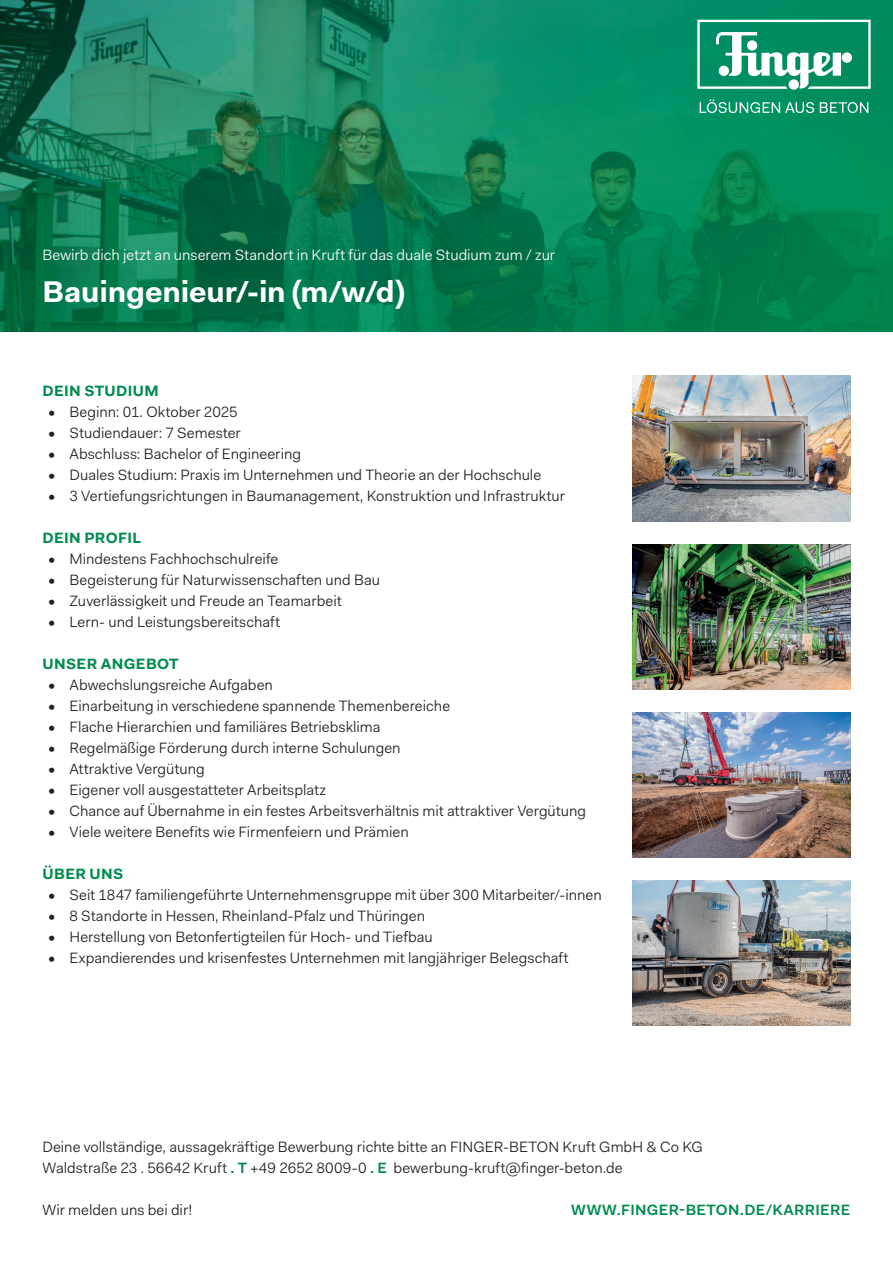
<style>
.page{position:relative;width:893px;height:1263px;background:#fff}
.page>*{position:absolute;margin:0;border:0;box-sizing:border-box;transform-origin:0 0}
.t1{font:700 30px "Fakt";letter-spacing:-.005em;color:#fff}
.t2{font:15px/21px "Fakt Blond";letter-spacing:.005em;color:#231f20}
.t3{font:15px "Fakt Blond";letter-spacing:.005em;color:#fff}
.t4{font:700 15px "Fakt";letter-spacing:.02em;color:#008c4e}
.t5{font:600 15px "Fakt";letter-spacing:.02em;color:#008c4e}
.s1{font-family:"Fakt";font-weight:600;color:#008c4e}
</style>
<div class="page">
<img style="left:0;top:0;width:893px;height:332px">
<img style="left:633px;top:376px;width:217px;height:145px">
<img style="left:633px;top:712px;width:217px;height:145px">
<img style="left:633px;top:880px;width:217px;height:145px">
<img style="left:633px;top:544px;width:217px;height:145px">
<svg style="left:697px;top:20px;width:174px;height:69px"></svg>
<svg style="left:700px;top:100px;width:168px;height:13px;background:#43ac8a"></svg>
<p class="t3" style="left:43px;top:245px;width:514px">Bewirb dich jetzt an unserem Standort in Kruft für das duale Studium zum / zur</p>
<h1 class="t1" style="left:43px;top:272px;width:363px">Bauingenieur/-in (m/w/d)</h1>
<p class="t4" style="left:43px;top:380px;width:118px">DEIN STUDIUM</p>
<p class="t2" style="left:48px;top:401px;width:191px">• Beginn: 01. Oktober 2025</p>
<p class="t2" style="left:48px;top:422px;width:194px">• Studiendauer: 7 Semester</p>
<p class="t2" style="left:48px;top:443px;width:254px">• Abschluss: Bachelor of Engineering</p>
<p class="t2" style="left:48px;top:464px;width:494px">• Duales Studium: Praxis im Unternehmen und Theorie an der Hochschule</p>
<p class="t2" style="left:48px;top:485px;width:518px">• 3 Vertiefungsrichtungen in Baumanagement, Konstruktion und Infrastruktur</p>
<p class="t4" style="left:43px;top:527px;width:100px">DEIN PROFIL</p>
<p class="t2" style="left:48px;top:548px;width:232px">• Mindestens Fachhochschulreife</p>
<p class="t2" style="left:48px;top:569px;width:333px">• Begeisterung für Naturwissenschaften und Bau</p>
<p class="t2" style="left:48px;top:590px;width:295px">• Zuverlässigkeit und Freude an Teamarbeit</p>
<p class="t2" style="left:48px;top:611px;width:233px">• Lern- und Leistungsbereitschaft</p>
<p class="t4" style="left:43px;top:653px;width:138px">UNSER ANGEBOT</p>
<p class="t2" style="left:48px;top:674px;width:226px">• Abwechslungsreiche Aufgaben</p>
<p class="t2" style="left:48px;top:695px;width:403px">• Einarbeitung in verschiedene spannende Themenbereiche</p>
<p class="t2" style="left:48px;top:716px;width:334px">• Flache Hierarchien und familiäres Betriebsklima</p>
<p class="t2" style="left:48px;top:737px;width:354px">• Regelmäßige Förderung durch interne Schulungen</p>
<p class="t2" style="left:48px;top:758px;width:158px">• Attraktive Vergütung</p>
<p class="t2" style="left:48px;top:779px;width:279px">• Eigener voll ausgestatteter Arbeitsplatz</p>
<p class="t2" style="left:48px;top:800px;width:539px">• Chance auf Übernahme in ein festes Arbeitsverhältnis mit attraktiver Vergütung</p>
<p class="t2" style="left:48px;top:821px;width:362px">• Viele weitere Benefits wie Firmenfeiern und Prämien</p>
<p class="t4" style="left:43px;top:863px;width:82px">ÜBER UNS</p>
<p class="t2" style="left:48px;top:884px;width:555px">• Seit 1847 familiengeführte Unternehmensgruppe mit über 300 Mitarbeiter/-innen</p>
<p class="t2" style="left:48px;top:905px;width:378px">• 8 Standorte in Hessen, Rheinland-Pfalz und Thüringen</p>
<p class="t2" style="left:48px;top:926px;width:386px">• Herstellung von Betonfertigteilen für Hoch- und Tiefbau</p>
<p class="t2" style="left:48px;top:947px;width:522px">• Expandierendes und krisenfestes Unternehmen mit langjähriger Belegschaft</p>
<p class="t2" style="left:43px;top:1136px;width:662px">Deine vollständige, aussagekräftige Bewerbung richte bitte an FINGER-BETON Kruft GmbH &amp; Co KG<br>Waldstraße 23 . 56642 Kruft <span class="s1">. T</span> +49 2652 8009-0 <span class="s1">. E</span> bewerbung-kruft@finger-beton.de</p>
<p class="t2" style="left:43px;top:1199px;width:151px">Wir melden uns bei dir!</p>
<p class="t5" style="left:571px;top:1199px;width:281px">WWW.FINGER-BETON.DE/KARRIERE</p>
</div>
